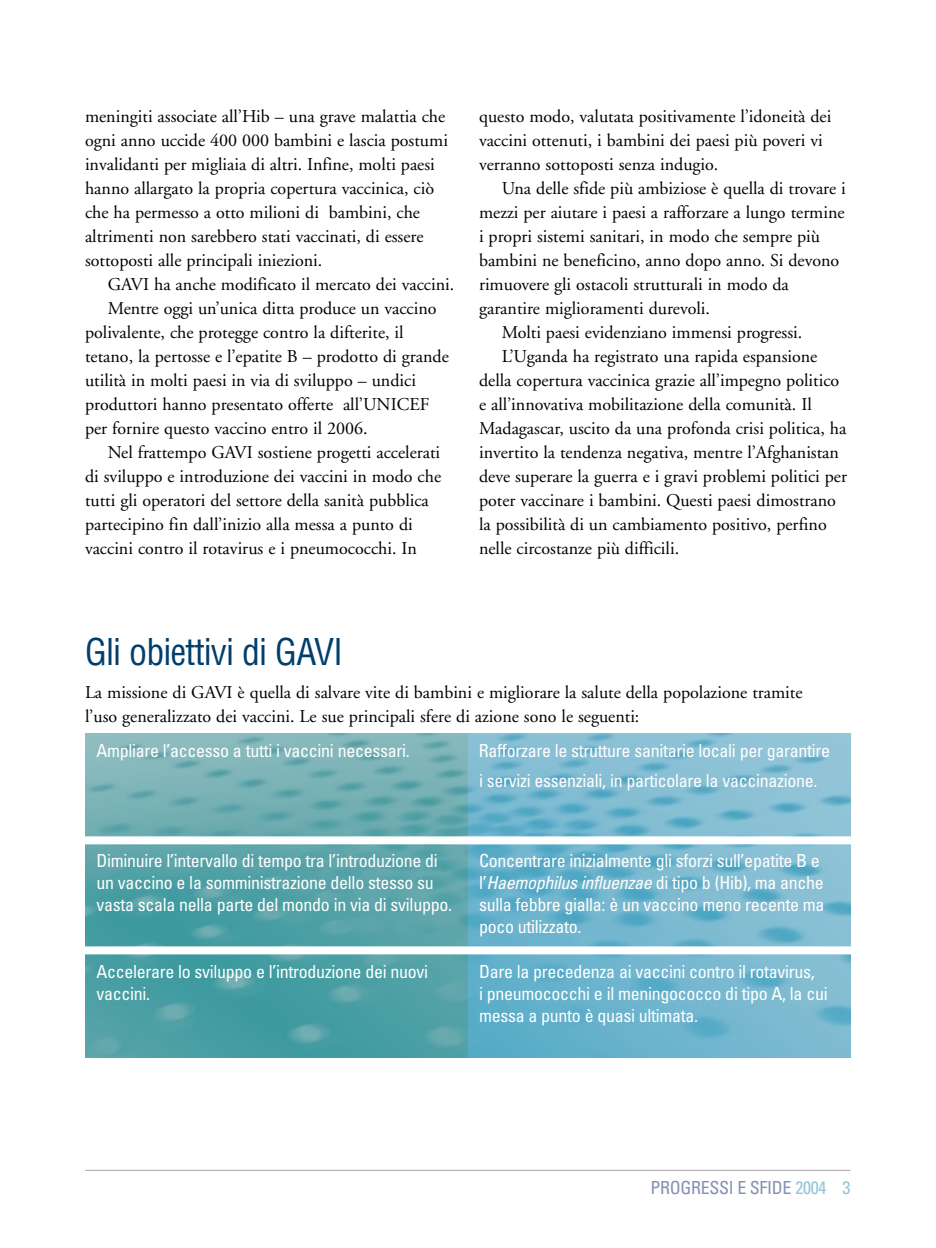
<style>
.page{position:relative;width:936px;height:1248px;background:#fff}
.page>*{position:absolute;margin:0;border:0;box-sizing:border-box;transform-origin:0 0}
.t1{font:condensed 36px "Helvetica";letter-spacing:-.025em;color:#003e6c}
.t2{font:18px/24px "Adobe Garamond";color:#000}
.t3{font:condensed 18px/22px "Univers";letter-spacing:-.02em;color:#fff}
.t4{font:condensed 18px "Univers";letter-spacing:-.02em;color:#8493b2}
.s1{font-style:italic}
.s2{color:#94c6d7}
</style>
<div class="page">
<img style="left:468px;top:734px;width:382px;height:323px">
<img style="left:85px;top:734px;width:383px;height:323px">
<hr style="left:85px;top:1170px;width:765px;height:1px;background:#a6a6a6">
<div style="left:72px;top:836px;width:850px;height:8px;background:#fff"></div>
<div style="left:72px;top:946px;width:850px;height:8px;background:#fff"></div>
<p class="t2" style="left:85px;top:106px;width:364px">meningiti associate all’Hib – una grave malattia che ogni anno uccide 400 000 bambini e lascia postumi invalidanti per migliaia di altri. Infine, molti paesi hanno allargato la propria copertura vaccinica, ciò che ha permesso a otto milioni di bambini, che altrimenti non sarebbero stati vaccinati, di essere sottoposti alle principali iniezioni.</p>
<p class="t2" style="left:108px;top:274px;width:348px">GAVI ha anche modificato il mercato dei vaccini.</p>
<p class="t2" style="left:108px;top:298px;width:330px">Mentre oggi un’unica ditta produce un vaccino</p>
<p class="t2" style="left:85px;top:322px;width:320px">polivalente, che protegge contro la difterite, il</p>
<p class="t2" style="left:85px;top:346px;width:365px">tetano, la pertosse e l’epatite B – prodotto di grande</p>
<p class="t2" style="left:85px;top:370px;width:332px">utilità in molti paesi in via di sviluppo – undici</p>
<p class="t2" style="left:85px;top:394px;width:346px">produttori hanno presentato offerte all’UNICEF</p>
<p class="t2" style="left:85px;top:418px;width:284px">per fornire questo vaccino entro il 2006.</p>
<p class="t2" style="left:108px;top:442px;width:334px">Nel frattempo GAVI sostiene progetti accelerati</p>
<p class="t2" style="left:85px;top:466px;width:358px">di sviluppo e introduzione dei vaccini in modo che</p>
<p class="t2" style="left:85px;top:490px;width:345px">tutti gli operatori del settore della sanità pubblica</p>
<p class="t2" style="left:85px;top:514px;width:329px">partecipino fin dall’inizio alla messa a punto di</p>
<p class="t2" style="left:85px;top:538px;width:333px">vaccini contro il rotavirus e i pneumococchi. In</p>
<p class="t2" style="left:479px;top:106px;width:354px">questo modo, valutata positivamente l’idoneità dei vaccini ottenuti, i bambini dei paesi più poveri vi verranno sottoposti senza indugio.</p>
<p class="t2" style="left:502px;top:178px;width:346px">Una delle sfide più ambiziose è quella di trovare i</p>
<p class="t2" style="left:479px;top:202px;width:367px">mezzi per aiutare i paesi a rafforzare a lungo termine</p>
<p class="t2" style="left:479px;top:226px;width:342px">i propri sistemi sanitari, in modo che sempre più</p>
<p class="t2" style="left:479px;top:250px;width:362px">bambini ne beneficino, anno dopo anno. Si devono</p>
<p class="t2" style="left:479px;top:274px;width:311px">rimuovere gli ostacoli strutturali in modo da</p>
<p class="t2" style="left:479px;top:298px;width:232px">garantire miglioramenti durevoli.</p>
<p class="t2" style="left:502px;top:322px;width:302px">Molti paesi evidenziano immensi progressi.</p>
<p class="t2" style="left:502px;top:346px;width:317px">L’Uganda ha registrato una rapida espansione</p>
<p class="t2" style="left:479px;top:370px;width:362px">della copertura vaccinica grazie all’impegno politico</p>
<p class="t2" style="left:479px;top:394px;width:334px">e all’innovativa mobilitazione della comunità. Il</p>
<p class="t2" style="left:479px;top:418px;width:369px">Madagascar, uscito da una profonda crisi politica, ha</p>
<p class="t2" style="left:479px;top:442px;width:361px">invertito la tendenza negativa, mentre l’Afghanistan</p>
<p class="t2" style="left:479px;top:466px;width:370px">deve superare la guerra e i gravi problemi politici per</p>
<p class="t2" style="left:479px;top:490px;width:358px">poter vaccinare i bambini. Questi paesi dimostrano</p>
<p class="t2" style="left:479px;top:514px;width:349px">la possibilità di un cambiamento positivo, perfino</p>
<p class="t2" style="left:479px;top:538px;width:202px">nelle circostanze più difficili.</p>
<h1 class="t1" style="left:85px;top:638px;width:260px">Gli obiettivi di GAVI</h1>
<p class="t2" style="left:85px;top:682px;width:719px">La missione di GAVI è quella di salvare vite di bambini e migliorare la salute della popolazione tramite l’uso generalizzato dei vaccini. Le sue principali sfere di azione sono le seguenti:</p>
<p class="t3" style="left:96px;top:741px;width:315px">Ampliare l’accesso a tutti i vaccini necessari.</p>
<p class="t3" style="left:479px;top:737px;width:353px;line-height:30.6px">Rafforzare le strutture sanitarie locali per garantire i servizi essenziali, in particolare la vaccinazione.</p>
<p class="t3" style="left:96px;top:851px;width:357px">Diminuire l’intervallo di tempo tra l’introduzione di un vaccino e la somministrazione dello stesso su vasta scala nella parte del mondo in via di sviluppo.</p>
<p class="t3" style="left:479px;top:851px;width:347px">Concentrare inizialmente gli sforzi sull’epatite B e l’<span class="s1">Haemophilus influenzae</span> di tipo b (Hib), ma anche sulla febbre gialla: è un vaccino meno recente ma poco utilizzato.</p>
<p class="t3" style="left:96px;top:962px;width:333px">Accelerare lo sviluppo e l’introduzione dei nuovi vaccini.</p>
<p class="t3" style="left:479px;top:962px;width:350px">Dare la precedenza ai vaccini contro il rotavirus,<br>i pneumococchi e il meningococco di tipo A, la cui messa a punto è quasi ultimata.</p>
<p class="t4" style="left:650px;top:1181px;width:202px">PROGRESSI E SFIDE <span class="s2">2004 3</span></p>
</div>
